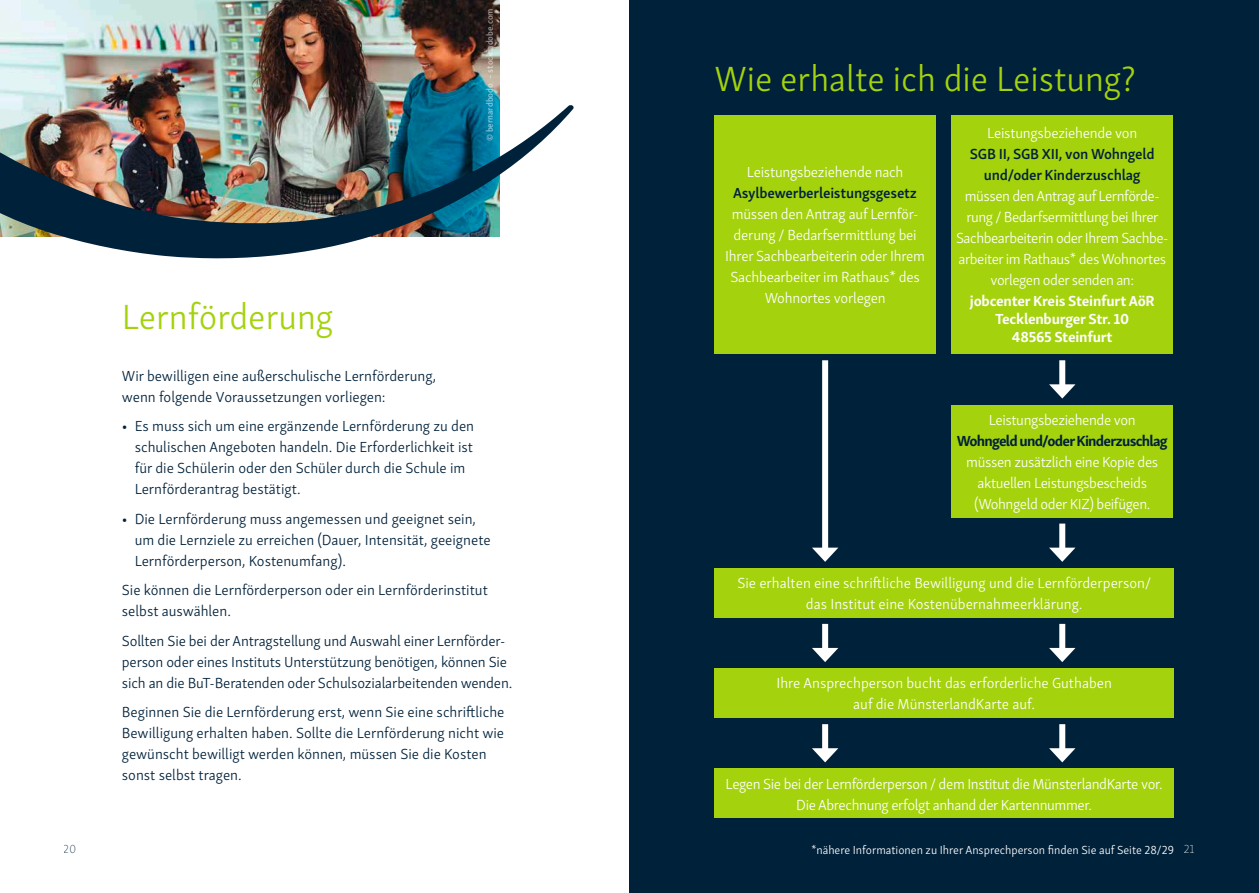
<style>
.page{position:relative;width:1259px;height:893px;background:#fff}
.page>*{position:absolute;margin:0;border:0;box-sizing:border-box;transform-origin:0 0}
.t1{font:300 36px "Skolar Sans Latn";color:#a4d20c}
.t2{font:300 15px/21px "Skolar Sans Latn";color:#00213a}
.t3{font:300 15px/21px "Skolar Sans Latn";letter-spacing:-.025em;color:#fff;text-align:center}
.t4{font:300 15px/21px "Skolar Sans Latn";color:#fff;text-align:center}
.t5{font:600 15px/21px "Skolar Sans Latn";letter-spacing:-.015em;color:#00213a;text-align:center}
.t6{font:700 15px/18px "Skolar Sans Latn";letter-spacing:-.015em;color:#fff;text-align:center}
.t7{font:700 15px "Skolar Sans Latn";letter-spacing:-.05em;color:#00213a}
.t8{font:300 12px "Skolar Sans Latn";color:#fff}
.t9{font:100 12px "Skolar Sans Latn";color:#00213a}
.t10{font:9px "Skolar Sans Latn Me";color:#fff}
.s1{font-weight:100}
</style>
<div class="page">
<div style="left:629px;top:0;width:630px;height:893px;background:#00213a"></div>
<img style="left:0;top:0;width:500px;height:8px">
<img style="left:0;top:8px;width:574px;height:251px">
<div style="left:714px;top:116px;width:221px;height:238px;background:#a4d20c"></div>
<div style="left:951px;top:116px;width:221px;height:238px;background:#a4d20c"></div>
<div style="left:714px;top:568px;width:460px;height:49px;background:#a4d20c"></div>
<div style="left:714px;top:668px;width:460px;height:50px;background:#a4d20c"></div>
<div style="left:714px;top:769px;width:460px;height:49px;background:#a4d20c"></div>
<div style="left:951px;top:405px;width:221px;height:112px;background:#a4d20c"></div>
<div style="left:822px;top:360px;width:6px;height:193px;background:#fff"></div>
<svg style="left:812px;top:548px;width:26px;height:14px"></svg>
<div style="left:1059px;top:360px;width:6px;height:30px;background:#fff"></div>
<svg style="left:1049px;top:384px;width:26px;height:15px"></svg>
<div style="left:1059px;top:524px;width:6px;height:29px;background:#fff"></div>
<svg style="left:1049px;top:548px;width:26px;height:14px"></svg>
<div style="left:1059px;top:624px;width:6px;height:29px;background:#fff"></div>
<svg style="left:1049px;top:648px;width:26px;height:14px"></svg>
<div style="left:1059px;top:724px;width:6px;height:29px;background:#fff"></div>
<svg style="left:1049px;top:748px;width:26px;height:14px"></svg>
<div style="left:822px;top:624px;width:6px;height:29px;background:#fff"></div>
<svg style="left:812px;top:648px;width:26px;height:14px"></svg>
<div style="left:822px;top:724px;width:6px;height:29px;background:#fff"></div>
<svg style="left:812px;top:748px;width:26px;height:14px"></svg>
<p class="t10" style="left:483px;top:141px;width:134px;rotate:-90deg">© bernardbodo – stock.adobe.com</p>
<p class="t9" style="left:64px;top:841px;width:14px">20</p>
<h1 class="t1" style="left:122px;top:290px;width:213px">Lernförderung</h1>
<p class="t2" style="left:122px;top:364px;width:316px">Wir bewilligen eine außerschulische Lernförderung, wenn folgende Voraussetzungen vorliegen:</p>
<p class="t2" style="left:135px;top:415px;width:341px;text-indent:-13px">• Es muss sich um eine ergänzende Lernförderung zu den schulischen Angeboten handeln. Die Erforderlichkeit ist für die Schülerin oder den Schüler durch die Schule im Lernförderantrag bestätigt.</p>
<p class="t2" style="left:135px;top:507px;width:357px;text-indent:-13px">• Die Lernförderung muss angemessen und geeignet sein, um die Lernziele zu erreichen (Dauer, Intensität, geeignete<br>Lernförderperson, Kostenumfang).</p>
<p class="t2" style="left:122px;top:579px;width:367px">Sie können die Lernförderperson oder ein Lernförderinstitut selbst auswählen.</p>
<p class="t2" style="left:122px;top:629px;width:392px">Sollten Sie bei der Antragstellung und Auswahl einer Lernförder&shy;person oder eines Instituts Unterstützung benötigen, können Sie sich an die BuT-Beratenden oder Schulsozialarbeitenden wenden.</p>
<p class="t2" style="left:122px;top:701px;width:384px">Beginnen Sie die Lernförderung erst, wenn Sie eine schriftliche Bewilligung erhalten haben. Sollte die Lernförderung nicht wie gewünscht bewilligt werden können, müssen Sie die Kosten sonst selbst tragen.</p>
<h1 class="t1" style="left:714px;top:52px;width:422px">Wie erhalte ich die Leistung?</h1>
<p class="t3" style="left:747px;top:161px;width:158px">Leistungsbeziehende nach</p>
<p class="t5" style="left:733px;top:182px;width:185px">Asylbewerberleistungsgesetz</p>
<p class="t3" style="left:725px;top:203px;width:201px">müssen den Antrag auf Lernför&shy;derung / Bedarfsermittlung bei<br>Ihrer Sachbearbeiterin oder Ihrem<br>Sachbearbeiter im Rathaus* des<br>Wohnortes vorlegen</p>
<p class="t3" style="left:987px;top:122px;width:152px">Leistungsbeziehende von</p>
<p class="t5" style="left:970px;top:143px;width:186px">SGB II, SGB XII, von Wohngeld und/oder Kinderzuschlag</p>
<p class="t3" style="left:956px;top:185px;width:214px">müssen den Antrag auf Lernförde&shy;rung / Bedarfsermittlung bei Ihrer Sachbearbeiterin oder Ihrem Sachbe&shy;arbeiter im Rathaus* des Wohnortes vorlegen oder senden an:</p>
<p class="t6" style="left:970px;top:291px;width:186px">jobcenter Kreis Steinfurt AöR<br>Tecklenburger Str. 10<br>48565 Steinfurt</p>
<p class="t3" style="left:989px;top:408px;width:148px">Leistungsbeziehende von</p>
<p class="t7" style="left:956px;top:428px;width:212px">Wohngeld und/oder Kinderzuschlag</p>
<p class="t3" style="left:966px;top:450px;width:193px">müssen zusätzlich eine Kopie des aktuellen Leistungsbescheids (Wohngeld oder KIZ) beifügen.</p>
<p class="t4" style="left:737px;top:571px;width:415px">Sie erhalten eine schriftliche Bewilligung und die Lernförderperson/ das Institut eine Kostenübernahmeerklärung.</p>
<p class="t4" style="left:776px;top:672px;width:337px">Ihre Ansprechperson bucht das erforderliche Guthaben auf die MünsterlandKarte auf.</p>
<p class="t3" style="left:725px;top:772px;width:439px">Legen Sie bei der Lernförderperson / dem Institut die MünsterlandKarte vor.<br>Die Abrechnung erfolgt anhand der Kartennummer.</p>
<p class="t8" style="left:811px;top:840px;width:385px">*nähere Informationen zu Ihrer Ansprechperson finden Sie auf Seite 28/29 <span class="s1">21</span></p>
</div>
